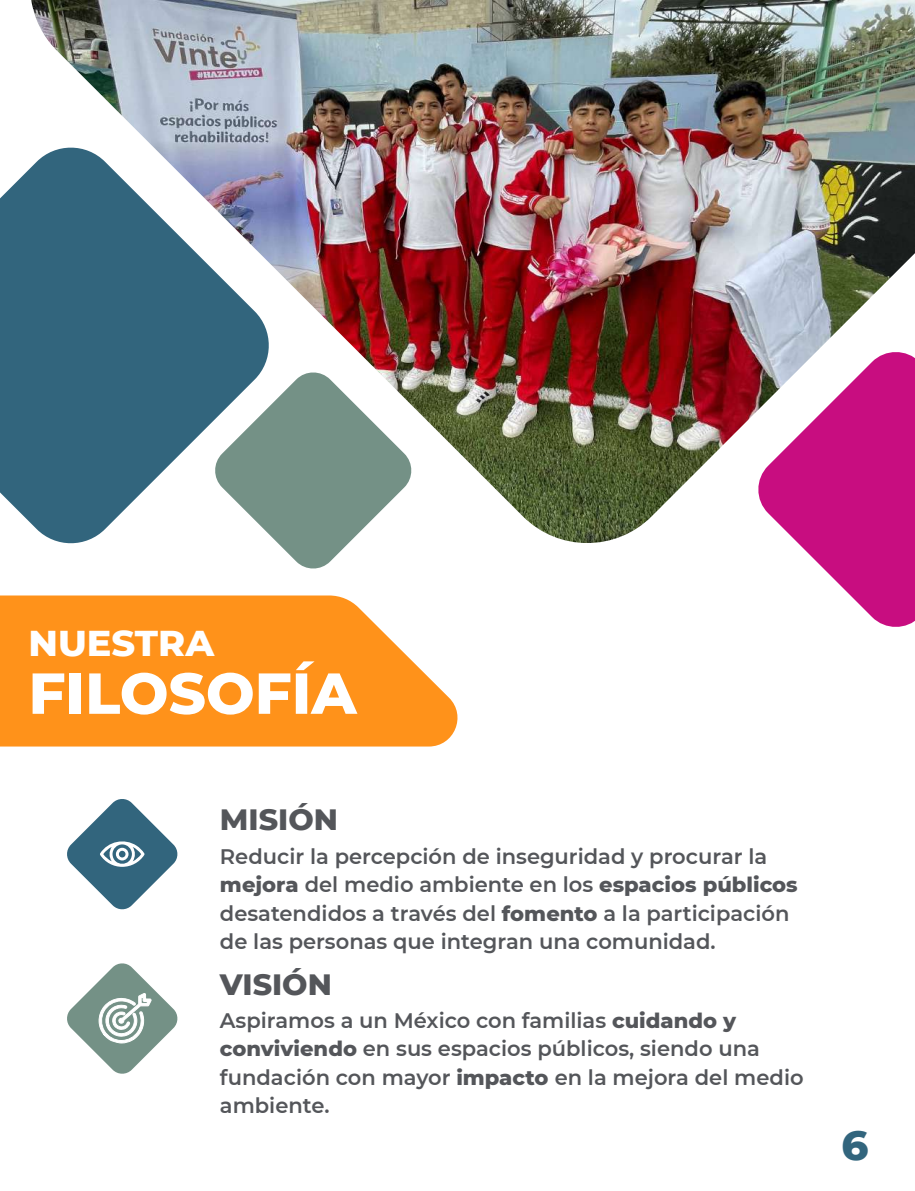
<style>
.page{position:relative;width:915px;height:1191px;background:#fff}
.page>*{position:absolute;margin:0;border:0;box-sizing:border-box;transform-origin:0 0}
.t1{font:800 57.6px "Montserrat";color:#fff}
.t2{font:800 41.7px "Montserrat";color:#32657d}
.t3{font:800 36.6px "Montserrat";color:#fff}
.t4{font:800 30px "Montserrat";color:#54565a}
.t5{font:600 21px/28.5px "Montserrat";color:#54565a}
.s1{font-weight:800}
</style>
<div class="page">
<svg style="left:287px;top:552px;width:53px;height:17px"></svg>
<img style="left:31px;top:0;width:883px;height:552px">
<svg style="left:0;top:143px;width:273px;height:405px;fill:#32657d"></svg>
<svg style="left:754px;top:349px;width:160px;height:278px;fill:#c80d80"></svg>
<svg style="left:0;top:595px;width:458px;height:151px;fill:#ff921a"></svg>
<svg style="left:67px;top:799px;width:111px;height:111px"></svg>
<svg style="left:67px;top:963px;width:111px;height:111px"></svg>
<h3 class="t3" style="left:29px;top:616px;width:187px">NUESTRA</h3>
<h1 class="t1" style="left:29px;top:651px;width:329px">FILOSOFÍA</h1>
<h3 class="t4" style="left:220px;top:797px;width:119px">MISIÓN</h3>
<p class="t5" style="left:220px;top:841px;width:579px">Reducir la percepción de inseguridad y procurar la <span class="s1">mejora</span> del medio ambiente en los <span class="s1">espacios públicos </span>desatendidos a través del <span class="s1">fomento</span> a la participación de las personas que integran una comunidad.</p>
<h3 class="t4" style="left:220px;top:962px;width:113px">VISIÓN</h3>
<p class="t5" style="left:220px;top:1005px;width:585px">Aspiramos a un México con familias <span class="s1">cuidando y conviviendo</span> en sus espacios públicos, siendo una fundación con mayor <span class="s1">impacto</span> en la mejora del medio ambiente.</p>
<h2 class="t2" style="left:841px;top:1114px;width:29px">6</h2>
</div>
